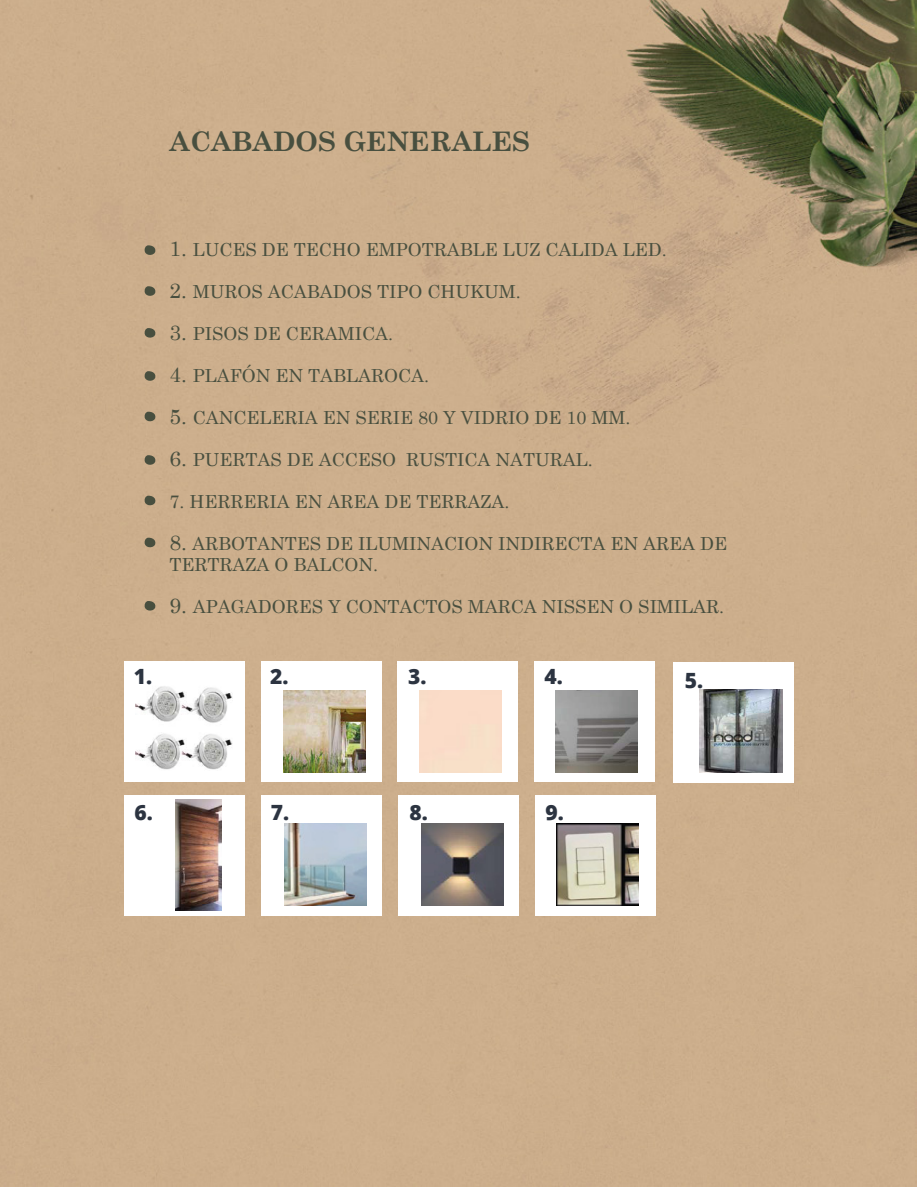
<style>
.page{position:relative;width:918px;height:1188px;background:#fff}
.page>*{position:absolute;margin:0;border:0;box-sizing:border-box;transform-origin:0 0}
.t1{font:700 27px "Century Schoolbook";color:#484f3f}
.t2{font:800 21px "Open Sans";color:#2c3441}
.t3{font:18px/21px "Century Schoolbook";color:#484f3f}
.s1{font-size:21px}
</style>
<div class="page">
<div style="left:0;top:0;width:916px;height:1187px;background:#ccae8c"></div>
<div style="left:535px;top:795px;width:121px;height:120px;background:#fff"></div>
<div style="left:399px;top:795px;width:120px;height:120px;background:#fff"></div>
<img style="left:421px;top:823px;width:82px;height:82px">
<img style="left:556px;top:823px;width:82px;height:82px">
<div style="left:124px;top:662px;width:120px;height:120px;background:#fff"></div>
<img style="left:135px;top:686px;width:98px;height:84px">
<div style="left:261px;top:662px;width:120px;height:120px;background:#fff"></div>
<svg style="left:397px;top:662px;width:120px;height:120px"></svg>
<div style="left:534px;top:662px;width:121px;height:120px;background:#fff"></div>
<div style="left:673px;top:662px;width:120px;height:121px;background:#fff"></div>
<div style="left:125px;top:795px;width:120px;height:120px;background:#fff"></div>
<div style="left:262px;top:795px;width:120px;height:120px;background:#fff"></div>
<img style="left:699px;top:689px;width:84px;height:84px">
<img style="left:284px;top:690px;width:82px;height:82px">
<img style="left:284px;top:823px;width:82px;height:82px">
<img style="left:555px;top:690px;width:82px;height:82px">
<img style="left:176px;top:800px;width:45px;height:110px">
<svg style="left:144px;top:245px;width:13px;height:12px"></svg>
<svg style="left:144px;top:286px;width:13px;height:12px"></svg>
<svg style="left:144px;top:371px;width:13px;height:12px"></svg>
<svg style="left:144px;top:412px;width:13px;height:12px"></svg>
<svg style="left:144px;top:455px;width:13px;height:12px"></svg>
<svg style="left:144px;top:496px;width:13px;height:12px"></svg>
<svg style="left:144px;top:538px;width:13px;height:12px"></svg>
<svg style="left:144px;top:601px;width:13px;height:12px"></svg>
<svg style="left:144px;top:328px;width:13px;height:12px"></svg>
<h1 class="t1" style="left:170px;top:125px;width:362px">ACABADOS GENERALES</h1>
<p class="t3" style="left:170px;top:239px;width:499px"><span class="s1">1.</span> LUCES DE TECHO EMPOTRABLE LUZ CALIDA LED.</p>
<p class="t3" style="left:170px;top:281px;width:353px"><span class="s1">2.</span> MUROS ACABADOS TIPO CHUKUM.</p>
<p class="t3" style="left:170px;top:323px;width:225px"><span class="s1">3.</span> PISOS DE CERAMICA.</p>
<p class="t3" style="left:170px;top:365px;width:261px"><span class="s1">4.</span> PLAFÓN EN TABLAROCA.</p>
<p class="t3" style="left:170px;top:407px;width:463px"><span class="s1">5.</span> CANCELERIA EN SERIE 80 Y VIDRIO DE 10 MM.</p>
<p class="t3" style="left:170px;top:449px;width:425px"><span class="s1">6.</span> PUERTAS DE ACCESO RUSTICA NATURAL.</p>
<p class="t3" style="left:170px;top:491px;width:341px">7. HERRERIA EN AREA DE TERRAZA.</p>
<p class="t3" style="left:170px;top:533px;width:559px"><span class="s1">8.</span> ARBOTANTES DE ILUMINACION INDIRECTA EN AREA DE<br>TERTRAZA O BALCON.</p>
<p class="t3" style="left:170px;top:596px;width:556px"><span class="s1">9.</span> APAGADORES Y CONTACTOS MARCA NISSEN O SIMILAR.</p>
<p class="t2" style="left:134px;top:661px;width:20px">1.</p>
<p class="t2" style="left:270px;top:661px;width:20px">2.</p>
<p class="t2" style="left:408px;top:661px;width:20px">3.</p>
<p class="t2" style="left:545px;top:661px;width:20px">4.</p>
<p class="t2" style="left:685px;top:664px;width:20px">5.</p>
<p class="t2" style="left:134px;top:797px;width:20px">6.</p>
<p class="t2" style="left:271px;top:797px;width:20px">7.</p>
<p class="t2" style="left:410px;top:797px;width:20px">8.</p>
<p class="t2" style="left:546px;top:797px;width:20px">9.</p>
</div>
